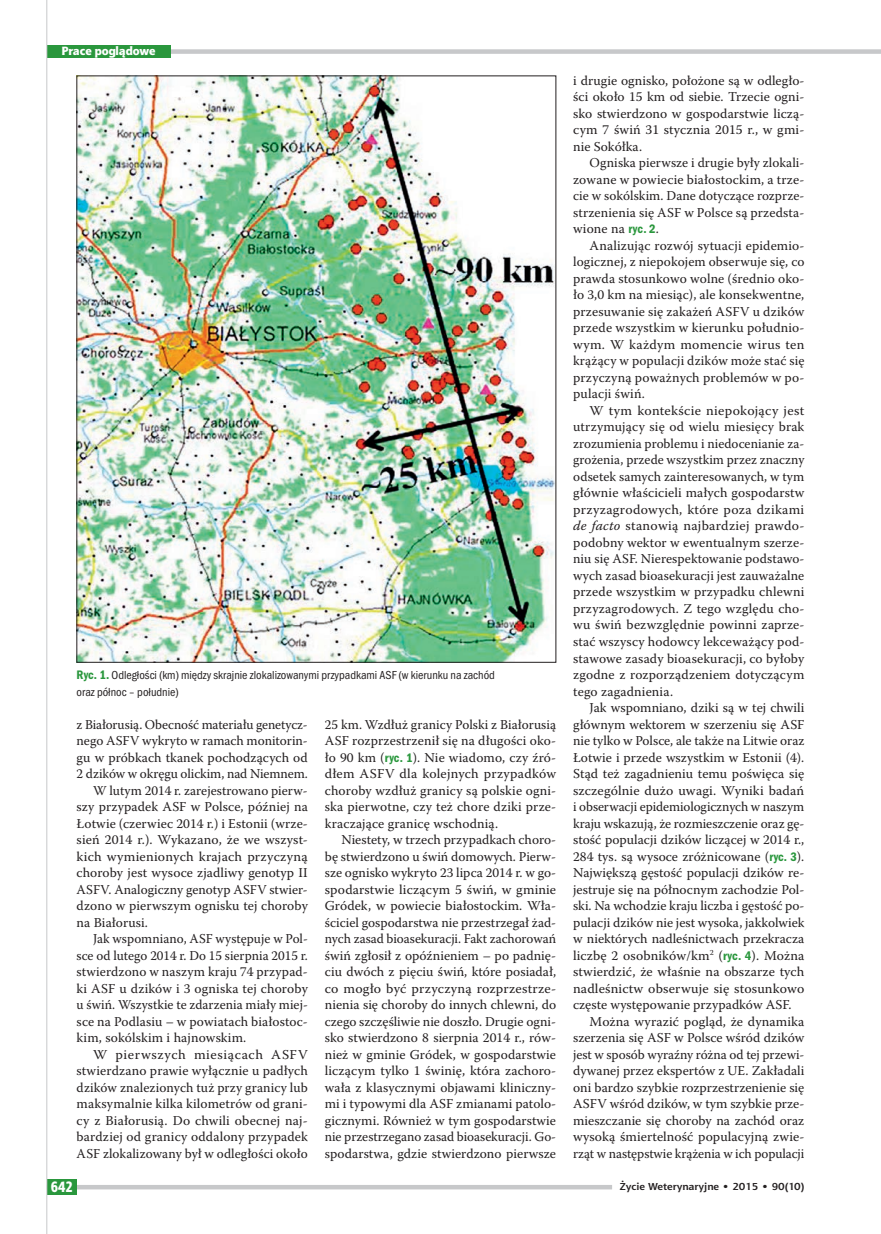
<style>
.page{position:relative;width:881px;height:1234px;background:#fff}
.page>*{position:absolute;margin:0;border:0;box-sizing:border-box;transform-origin:0 0}
.t1{font:15px "Aerton Cnd EFN Black";color:#fff}
.t2{font:13.5px/16.5px "Warnock Pro";letter-spacing:.005em;color:#231f20;text-align:justify}
.t3{font:13.5px "Warnock Pro";letter-spacing:.04em;color:#231f20}
.t4{font:12px/16.5px "Franklin Got Itc TOT Boo Con";color:#231f20}
.t5{font:12px "Aerton EFN Black";color:#fff}
.t6{font:700 10.2px "Aerton EFN";color:#231f20;scale:1.11 1}
.s1{font-family:"Franklin Got Itc TOT Dem Con";font-size:12.75px;color:#2a973d}
.s2{font-style:italic}
</style>
<div class="page">
<img style="left:79px;top:78px;width:475px;height:582px">
<div style="left:47px;top:49px;width:833px;height:5px;background:#c7c8ca"></div>
<div style="left:47px;top:45px;width:123px;height:13px;background:#2a973d"></div>
<div style="left:47px;top:1184px;width:565px;height:5px;background:#c7c8ca"></div>
<div style="left:47px;top:1178px;width:30px;height:15px;background:#2a973d"></div>
<hr style="left:46px;top:0;width:1px;height:1233px;background:#c7c8ca">
<p class="t5" style="left:61px;top:43px;width:96px">Prace poglądowe</p>
<p class="t4" style="left:77px;top:666px;width:420px"><span class="s1">Ryc. 1.</span> Odległości (km) między skrajnie zlokalizowanymi przypadkami ASF (w kierunku na zachód oraz północ – południe)</p>
<p class="t2" style="left:77px;top:715px;width:232px">z Białorusią. Obecność materiału genetycz-</p>
<p class="t2" style="left:77px;top:732px;width:233px">nego ASFV wykryto w ramach monitorin-</p>
<p class="t2" style="left:77px;top:748px;width:233px">gu w próbkach tkanek pochodzących od</p>
<p class="t2" style="left:77px;top:765px;width:233px">2 dzików w okręgu olickim, nad Niemnem.</p>
<p class="t2" style="left:93px;top:781px;width:216px">W lutym 2014 r. zarejestrowano pierw-</p>
<p class="t2" style="left:77px;top:798px;width:233px">szy przypadek ASF w Polsce, później na</p>
<p class="t2" style="left:77px;top:814px;width:233px">Łotwie (czerwiec 2014 r.) i Estonii (wrze-</p>
<p class="t2" style="left:77px;top:831px;width:233px">sień 2014 r.). Wykazano, że we wszyst-</p>
<p class="t2" style="left:77px;top:847px;width:232px">kich wymienionych krajach przyczyną</p>
<p class="t2" style="left:77px;top:864px;width:233px">choroby jest wysoce zjadliwy genotyp II</p>
<p class="t2" style="left:77px;top:880px;width:233px">ASFV. Analogiczny genotyp ASFV stwier-</p>
<p class="t2" style="left:77px;top:897px;width:233px">dzono w pierwszym ognisku tej choroby</p>
<p class="t2" style="left:77px;top:913px;width:73px">na Białorusi.</p>
<p class="t2" style="left:93px;top:930px;width:216px">Jak wspomniano, ASF występuje w Pol-</p>
<p class="t2" style="left:77px;top:946px;width:233px">sce od lutego 2014 r. Do 15 sierpnia 2015 r.</p>
<p class="t2" style="left:77px;top:963px;width:233px">stwierdzono w naszym kraju 74 przypad-</p>
<p class="t2" style="left:77px;top:979px;width:233px">ki ASF u dzików i 3 ogniska tej choroby</p>
<p class="t2" style="left:77px;top:996px;width:233px">u świń. Wszystkie te zdarzenia miały miej-</p>
<p class="t2" style="left:77px;top:1012px;width:233px">sce na Podlasiu – w powiatach białostoc-</p>
<p class="t2" style="left:77px;top:1029px;width:171px">kim, sokólskim i hajnowskim.</p>
<p class="t3" style="left:93px;top:1045px;width:216px">W pierwszych miesiącach ASFV</p>
<p class="t2" style="left:77px;top:1062px;width:233px">stwierdzano prawie wyłącznie u padłych</p>
<p class="t2" style="left:77px;top:1078px;width:233px">dzików znalezionych tuż przy granicy lub</p>
<p class="t2" style="left:77px;top:1095px;width:233px">maksymalnie kilka kilometrów od grani-</p>
<p class="t2" style="left:77px;top:1111px;width:233px">cy z Białorusią. Do chwili obecnej naj-</p>
<p class="t2" style="left:77px;top:1128px;width:233px">bardziej od granicy oddalony przypadek</p>
<p class="t2" style="left:77px;top:1144px;width:232px">ASF zlokalizowany był w odległości około</p>
<p class="t2" style="left:325px;top:715px;width:233px">25 km. Wzdłuż granicy Polski z Białorusią ASF rozprzestrzenił się na długości oko&shy;ło 90 km (<span class="s1">ryc. 1</span>). Nie wiadomo, czy źró&shy;dłem ASFV dla kolejnych przypadków choroby wzdłuż granicy są polskie ogni&shy;ska pierwotne, czy też chore dziki prze&shy;kraczające granicę wschodnią.</p>
<p class="t2" style="left:325px;top:831px;width:233px;text-indent:16px">Niestety, w trzech przypadkach choro&shy;bę stwierdzono u świń domowych. Pierw&shy;sze ognisko wykryto 23 lipca 2014 r. w go&shy;spodarstwie liczącym 5 świń, w gminie Gródek, w powiecie białostockim. Wła&shy;ściciel gospodarstwa nie przestrzegał żad&shy;nych zasad bioasekuracji. Fakt zachorowań świń zgłosił z opóźnieniem – po padnię&shy;ciu dwóch z pięciu świń, które posiadał, co mogło być przyczyną rozprzestrze&shy;nienia się choroby do innych chlewni, do czego szczęśliwie nie doszło. Drugie ogni&shy;sko stwierdzono 8 sierpnia 2014 r., rów&shy;nież w gminie Gródek, w gospodarstwie liczącym tylko 1 świnię, która zachoro&shy;wała z klasycznymi objawami kliniczny&shy;mi i typowymi dla ASF zmianami patolo&shy;gicznymi. Również w tym gospodarstwie nie przestrzegano zasad bioasekuracji. Go&shy;spodarstwa, gdzie stwierdzono pierwsze</p>
<p class="t2" style="left:573px;top:72px;width:233px">i drugie ognisko, położone są w odległo&shy;ści około 15 km od siebie. Trzecie ogni&shy;sko stwierdzono w gospodarstwie liczą&shy;cym 7 świń 31 stycznia 2015 r., w gmi&shy;nie Sokółka.</p>
<p class="t2" style="left:573px;top:154px;width:233px;text-indent:16px">Ogniska pierwsze i drugie były zlokali&shy;zowane w powiecie białostockim, a trze&shy;cie w sokólskim. Dane dotyczące rozprze&shy;strzenienia się ASF w Polsce są przedsta&shy;wione na <span class="s1">ryc. 2</span>.</p>
<p class="t2" style="left:573px;top:237px;width:233px;text-indent:17px">Analizując rozwój sytuacji epidemio&shy;logicznej, z niepokojem obserwuje się, co prawda stosunkowo wolne (średnio oko&shy;ło 3,0 km na miesiąc), ale konsekwentne, przesuwanie się zakażeń ASFV u dzików przede wszystkim w kierunku południo&shy;wym. W każdym momencie wirus ten krążący w populacji dzików może stać się przyczyną poważnych problemów w po&shy;pulacji świń.</p>
<p class="t2" style="left:573px;top:402px;width:233px;text-indent:16px">W tym kontekście niepokojący jest utrzymujący się od wielu miesięcy brak zrozumienia problemu i niedocenianie za&shy;grożenia, przede wszystkim przez znaczny odsetek samych zainteresowanych, w tym głównie właścicieli małych gospodarstw przyzagrodowych, które poza dzikami <span class="s2">de facto</span> stanowią najbardziej prawdo&shy;podobny wektor w ewentualnym szerze&shy;niu się ASF. Nierespektowanie podstawo&shy;wych zasad bioasekuracji jest zauważalne przede wszystkim w przypadku chlewni przyzagrodowych. Z tego względu cho&shy;wu świń bezwzględnie powinni zaprze&shy;stać wszyscy hodowcy lekceważący pod&shy;stawowe zasady bioasekuracji, co byłoby zgodne z rozporządzeniem dotyczącym tego zagadnienia.</p>
<p class="t2" style="left:589px;top:699px;width:216px">Jak wspomniano, dziki są w tej chwili</p>
<p class="t2" style="left:573px;top:715px;width:233px">głównym wektorem w szerzeniu się ASF</p>
<p class="t2" style="left:573px;top:732px;width:233px">nie tylko w Polsce, ale także na Litwie oraz</p>
<p class="t2" style="left:573px;top:748px;width:233px">Łotwie i przede wszystkim w Estonii (4).</p>
<p class="t2" style="left:573px;top:765px;width:232px">Stąd też zagadnieniu temu poświęca się</p>
<p class="t2" style="left:573px;top:781px;width:232px">szczególnie dużo uwagi. Wyniki badań</p>
<p class="t2" style="left:573px;top:798px;width:232px">i obserwacji epidemiologicznych w naszym</p>
<p class="t2" style="left:573px;top:814px;width:233px">kraju wskazują, że rozmieszczenie oraz gę-</p>
<p class="t2" style="left:573px;top:831px;width:233px">stość populacji dzików liczącej w 2014 r.,</p>
<p class="t2" style="left:573px;top:847px;width:233px">284 tys. są wysoce zróżnicowane (<span class="s1">ryc. 3</span>).</p>
<p class="t2" style="left:573px;top:864px;width:233px">Największą gęstość populacji dzików re-</p>
<p class="t2" style="left:573px;top:880px;width:233px">jestruje się na północnym zachodzie Pol-</p>
<p class="t2" style="left:573px;top:897px;width:233px">ski. Na wchodzie kraju liczba i gęstość po-</p>
<p class="t2" style="left:573px;top:913px;width:233px">pulacji dzików nie jest wysoka, jakkolwiek</p>
<p class="t2" style="left:573px;top:930px;width:233px">w niektórych nadleśnictwach przekracza</p>
<p class="t2" style="left:573px;top:946px;width:233px">liczbę 2 osobników/km<sup>2</sup> (<span class="s1">ryc. 4</span>). Można</p>
<p class="t2" style="left:573px;top:963px;width:233px">stwierdzić, że właśnie na obszarze tych</p>
<p class="t2" style="left:573px;top:979px;width:232px">nadleśnictw obserwuje się stosunkowo</p>
<p class="t2" style="left:573px;top:996px;width:220px">częste występowanie przypadków ASF.</p>
<p class="t2" style="left:589px;top:1012px;width:216px">Można wyrazić pogląd, że dynamika</p>
<p class="t2" style="left:573px;top:1029px;width:233px">szerzenia się ASF w Polsce wśród dzików</p>
<p class="t2" style="left:573px;top:1045px;width:233px">jest w sposób wyraźny różna od tej przewi-</p>
<p class="t2" style="left:573px;top:1062px;width:233px">dywanej przez ekspertów z UE. Zakładali</p>
<p class="t2" style="left:573px;top:1078px;width:233px">oni bardzo szybkie rozprzestrzenienie się</p>
<p class="t2" style="left:573px;top:1095px;width:233px">ASFV wśród dzików, w tym szybkie prze-</p>
<p class="t2" style="left:573px;top:1111px;width:232px">mieszczanie się choroby na zachód oraz</p>
<p class="t2" style="left:573px;top:1128px;width:233px">wysoką śmiertelność populacyjną zwie-</p>
<p class="t2" style="left:573px;top:1144px;width:233px">rząt w następstwie krążenia w ich populacji</p>
<p class="t1" style="left:51px;top:1177px;width:23px">642</p>
<p class="t6" style="left:619px;top:1180px;width:168px">Życie Weterynaryjne • 2015 • 90(10)</p>
</div>
